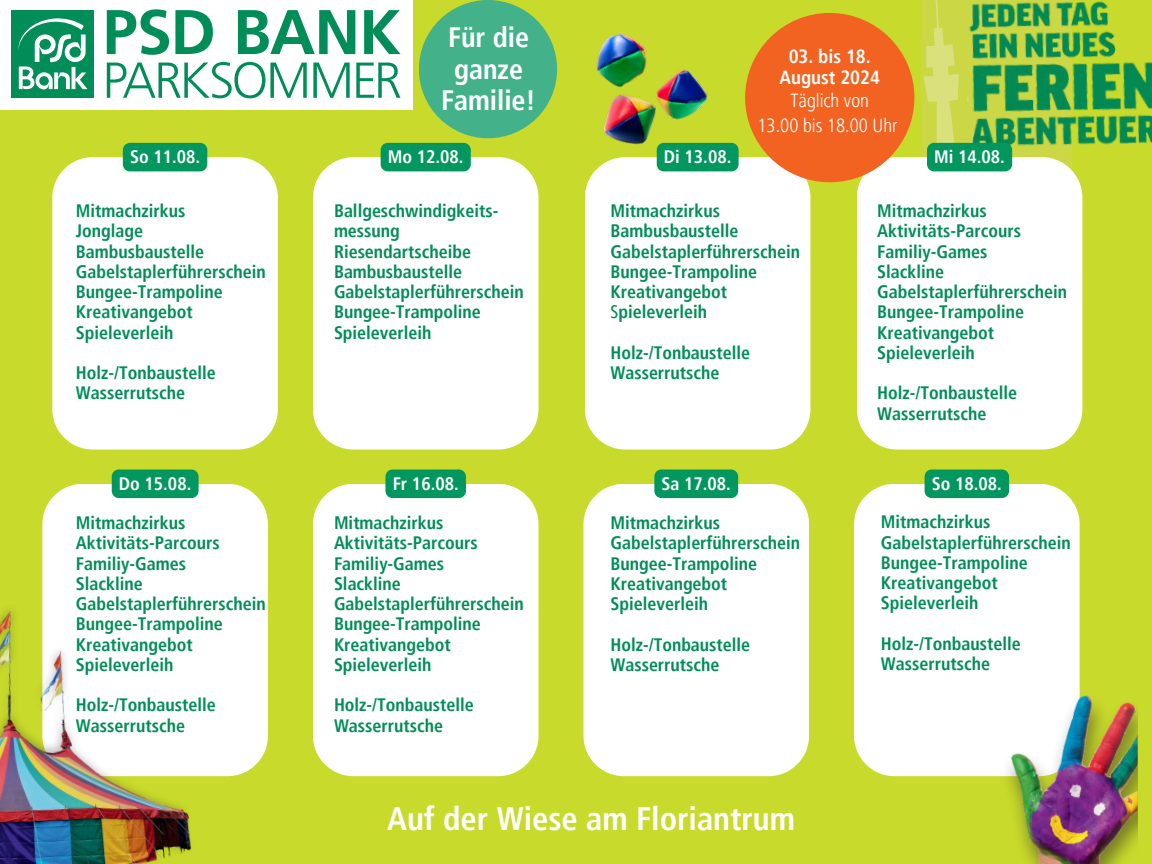
<style>
.page{position:relative;width:1152px;height:864px;background:#c8da2b}
.page>*{position:absolute;margin:0;border:0;box-sizing:border-box;transform-origin:0 0}
.t1{font:700 condensed 32.55px "Frutiger LT Pro";color:#fff}
.t2{font:700 condensed 28.05px/31.7px "Frutiger LT Pro";color:#fff;text-align:center}
.t3{font:300 condensed 19.05px "Frutiger LT Pro";color:#fff}
.t4{font:700 condensed 19.05px/20.9px "Frutiger LT Pro";color:#fff;text-align:center}
.t5{font:700 condensed 18px/20.2px "Frutiger LT Pro";color:#008d58}
.t6{font:700 condensed 18px "Frutiger LT Pro";color:#fff}
.s1{font-weight:400}
</style>
<div class="page">
<div style="left:922px;top:0;width:149px;height:193px;background:#cbd744"></div>
<img style="left:1012px;top:0;width:140px;height:151px">
<div style="left:0;top:0;width:413px;height:110px;background:#fff"></div>
<div style="left:11px;top:10px;width:83px;height:88px;background:#008d58"></div>
<svg style="left:18px;top:18px;width:69px;height:71px"></svg>
<svg style="left:107px;top:9px;width:293px;height:46px"></svg>
<svg style="left:107px;top:62px;width:293px;height:36px"></svg>
<div style="left:52px;top:157px;width:226px;height:293px;background:#fff;border-radius:40px"></div>
<div style="left:123px;top:143px;width:84px;height:28px;background:#01975f"></div>
<img style="left:528px;top:13px;width:236px;height:178px">
<div style="left:313px;top:157px;width:226px;height:293px;background:#fff;border-radius:40px"></div>
<div style="left:381px;top:143px;width:90px;height:28px;background:#01975f"></div>
<div style="left:585px;top:157px;width:225px;height:293px;background:#fff;border-radius:40px"></div>
<div style="left:657px;top:143px;width:82px;height:28px;background:#01975f"></div>
<div style="left:857px;top:157px;width:225px;height:293px;background:#fff;border-radius:40px"></div>
<svg style="left:924px;top:0;width:88px;height:172px"></svg>
<div style="left:745px;top:13px;width:169px;height:169px;background:#f26322;border-radius:50%"></div>
<div style="left:42px;top:484px;width:226px;height:292px;background:#fff;border-radius:40px"></div>
<div style="left:112px;top:470px;width:87px;height:28px;background:#01975f"></div>
<img style="left:0;top:530px;width:194px;height:334px">
<div style="left:313px;top:484px;width:226px;height:292px;background:#fff;border-radius:40px"></div>
<div style="left:385px;top:470px;width:81px;height:28px;background:#01975f"></div>
<div style="left:583px;top:484px;width:226px;height:292px;background:#fff;border-radius:40px"></div>
<div style="left:654px;top:470px;width:84px;height:28px;background:#01975f"></div>
<div style="left:854px;top:484px;width:226px;height:292px;background:#fff;border-radius:40px"></div>
<div style="left:925px;top:470px;width:84px;height:28px;background:#01975f"></div>
<img style="left:954px;top:640px;width:184px;height:224px">
<div style="left:419px;top:0;width:138px;height:138px;background:#43b28b;border-radius:50%"></div>
<p class="t2" style="left:441px;top:21px;width:96px">Für die ganze<br>Familie!</p>
<h3 class="t4" style="left:780px;top:46px;width:102px">03. bis 18.<br>August 2024</h3>
<p class="t3" style="left:791px;top:89px;width:80px">Täglich von</p>
<h3 class="t3" style="left:757px;top:114px;width:141px">13.00 bis 18.00 Uhr</h3>
<h1 class="t6" style="left:130px;top:146px;width:72px">So 11.08.</h1>
<p class="t6" style="left:388px;top:146px;width:77px">Mo 12.08.</p>
<h3 class="t6" style="left:664px;top:146px;width:69px">Di 13.08.</h3>
<p class="t6" style="left:934px;top:146px;width:72px">Mi 14.08.</p>
<p class="t5" style="left:76px;top:201px;width:191px">Mitmachzirkus<br>Jonglage<br>Bambusbaustelle<br>Gabelstaplerführerschein<br>Bungee-Trampoline<br>Kreativangebot<br>Spieleverleih</p>
<p class="t5" style="left:76px;top:363px;width:141px">Holz-/Tonbaustelle<br>Wasserrutsche</p>
<h3 class="t5" style="left:334px;top:201px;width:191px">Ballgeschwindigkeits&shy;messung<br>Riesendartscheibe<br>Bambusbaustelle<br>Gabelstaplerführerschein<br>Bungee-Trampoline<br>Spieleverleih</h3>
<h3 class="t5" style="left:610px;top:201px;width:111px">Mitmachzirkus</h3>
<h3 class="t5" style="left:610px;top:221px;width:130px">Bambusbaustelle</h3>
<h3 class="t5" style="left:610px;top:241px;width:191px">Gabelstaplerführerschein</h3>
<h3 class="t5" style="left:610px;top:261px;width:148px">Bungee-Trampoline</h3>
<h3 class="t5" style="left:610px;top:282px;width:118px">Kreativangebot</h3>
<h3 class="t5" style="left:610px;top:302px;width:98px"><span class="s1">S</span>pieleverleih</h3>
<h3 class="t5" style="left:610px;top:342px;width:141px">Holz-/Tonbaustelle<br>Wasserrutsche</h3>
<h3 class="t5" style="left:877px;top:201px;width:191px">Mitmachzirkus<br>Aktivitäts-Parcours<br>Familiy-Games<br>Slackline<br>Gabelstaplerführerschein<br>Bungee-Trampoline<br>Kreativangebot<br>Spieleverleih</h3>
<h3 class="t5" style="left:877px;top:383px;width:141px">Holz-/Tonbaustelle<br>Wasserrutsche</h3>
<h3 class="t6" style="left:119px;top:473px;width:74px">Do 15.08.</h3>
<h3 class="t6" style="left:393px;top:473px;width:68px">Fr 16.08.</h3>
<h3 class="t6" style="left:662px;top:473px;width:71px">Sa 17.08.</h3>
<p class="t6" style="left:932px;top:473px;width:72px">So 18.08.</p>
<h3 class="t5" style="left:76px;top:513px;width:191px">Mitmachzirkus<br>Aktivitäts-Parcours<br>Familiy-Games<br>Slackline<br>Gabelstaplerführerschein<br>Bungee-Trampoline<br>Kreativangebot<br>Spieleverleih</h3>
<h3 class="t5" style="left:76px;top:695px;width:141px">Holz-/Tonbaustelle<br>Wasserrutsche</h3>
<h3 class="t5" style="left:334px;top:513px;width:191px">Mitmachzirkus<br>Aktivitäts-Parcours<br>Familiy-Games<br>Slackline<br>Gabelstaplerführerschein<br>Bungee-Trampoline<br>Kreativangebot<br>Spieleverleih</h3>
<h3 class="t5" style="left:334px;top:695px;width:141px">Holz-/Tonbaustelle<br>Wasserrutsche</h3>
<h3 class="t5" style="left:610px;top:513px;width:191px">Mitmachzirkus<br>Gabelstaplerführerschein<br>Bungee-Trampoline<br>Kreativangebot<br>Spieleverleih</h3>
<h3 class="t5" style="left:610px;top:634px;width:141px">Holz-/Tonbaustelle<br>Wasserrutsche</h3>
<p class="t1" style="left:387px;top:799px;width:409px">Auf der Wiese am Floriantrum</p>
<p class="t5" style="left:881px;top:512px;width:191px">Mitmachzirkus<br>Gabelstaplerführerschein<br>Bungee-Trampoline<br>Kreativangebot<br>Spieleverleih</p>
<p class="t5" style="left:881px;top:633px;width:141px">Holz-/Tonbaustelle<br>Wasserrutsche</p>
</div>
